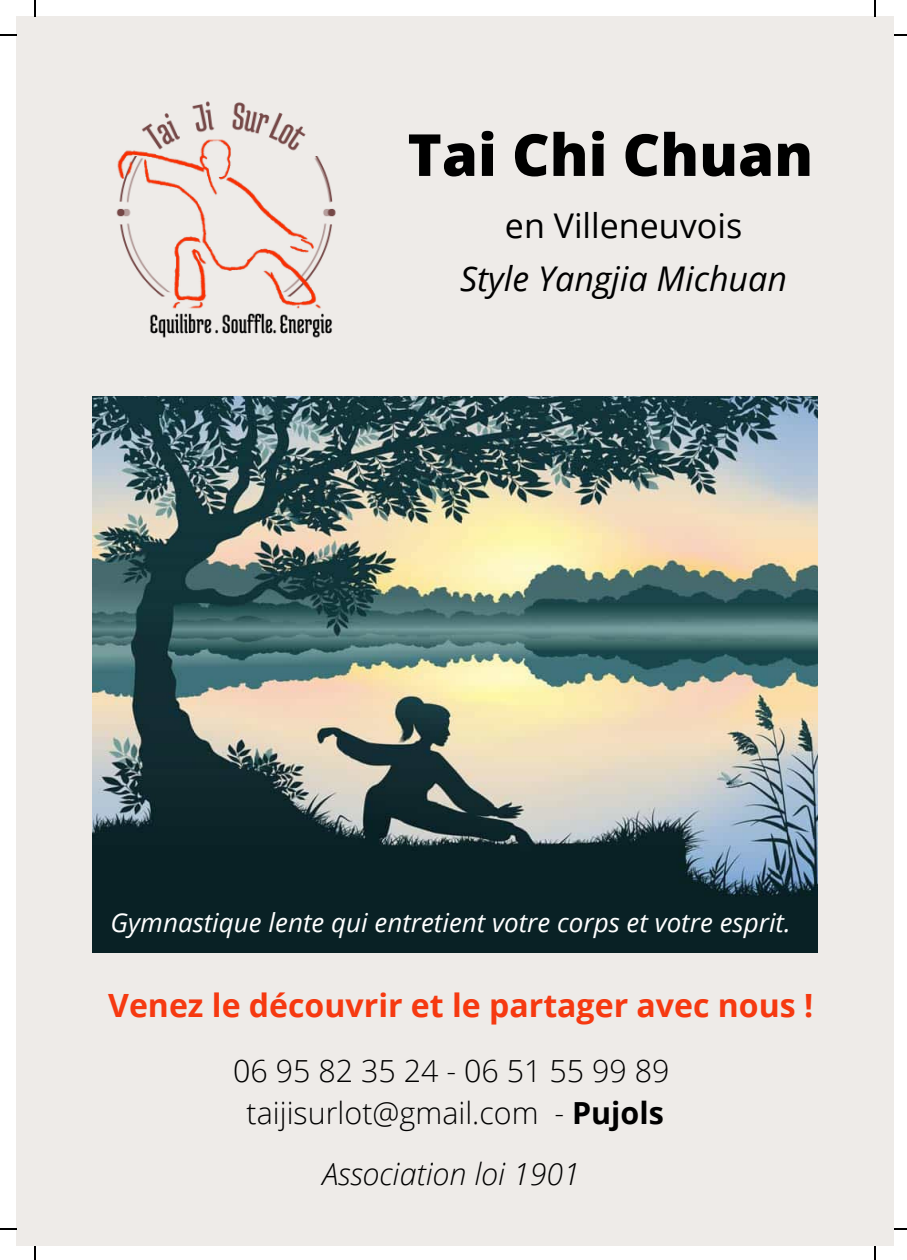
<style>
.page{position:relative;width:907px;height:1260px;background:#fff}
.page>*{position:absolute;margin:0;border:0;box-sizing:border-box;transform-origin:0 0}
.t1{font:800 58px "Open Sans";color:#000}
.t2{font:italic 34px "Open Sans";color:#000}
.t3{font:34px "Open Sans";color:#000}
.t4{font:700 32px "Open Sans";color:#f63910}
.t5{font:300 30.4px/42px "Open Sans";color:#000;text-align:center}
.t6{font:italic 300 30.4px "Open Sans";color:#000}
.t7{font:italic 26px "Open Sans";color:#fff}
.s1{font-weight:700}
</style>
<div class="page">
<div style="left:17px;top:17px;width:876px;height:1228px;background:#eeebe8"></div>
<img style="left:92px;top:396px;width:725px;height:556px">
<img style="left:116px;top:101px;width:220px;height:237px">
<svg style="left:35px;top:0;width:1px;height:17px"></svg>
<svg style="left:0;top:35px;width:17px;height:1px"></svg>
<svg style="left:874px;top:0;width:1px;height:17px"></svg>
<svg style="left:893px;top:35px;width:14px;height:1px"></svg>
<svg style="left:35px;top:1245px;width:1px;height:14px"></svg>
<svg style="left:874px;top:1245px;width:1px;height:14px"></svg>
<p class="t1" style="left:407px;top:114px;width:407px">Tai Chi Chuan</p>
<p class="t3" style="left:505px;top:201px;width:239px">en Villeneuvois</p>
<p class="t2" style="left:460px;top:255px;width:328px">Style Yangjia Michuan</p>
<p class="t7" style="left:111px;top:903px;width:681px">Gymnastique lente qui entretient votre corps et votre esprit.</p>
<p class="t4" style="left:108px;top:982px;width:706px">Venez le découvrir et le partager avec nous !</p>
<p class="t5" style="left:233px;top:1049px;width:438px">06 95 82 35 24 - 06 51 55 99 89 taijisurlot@gmail.com - <span class="s1">Pujols</span></p>
<p class="t6" style="left:322px;top:1151px;width:259px">Association loi 1901</p>
</div>
